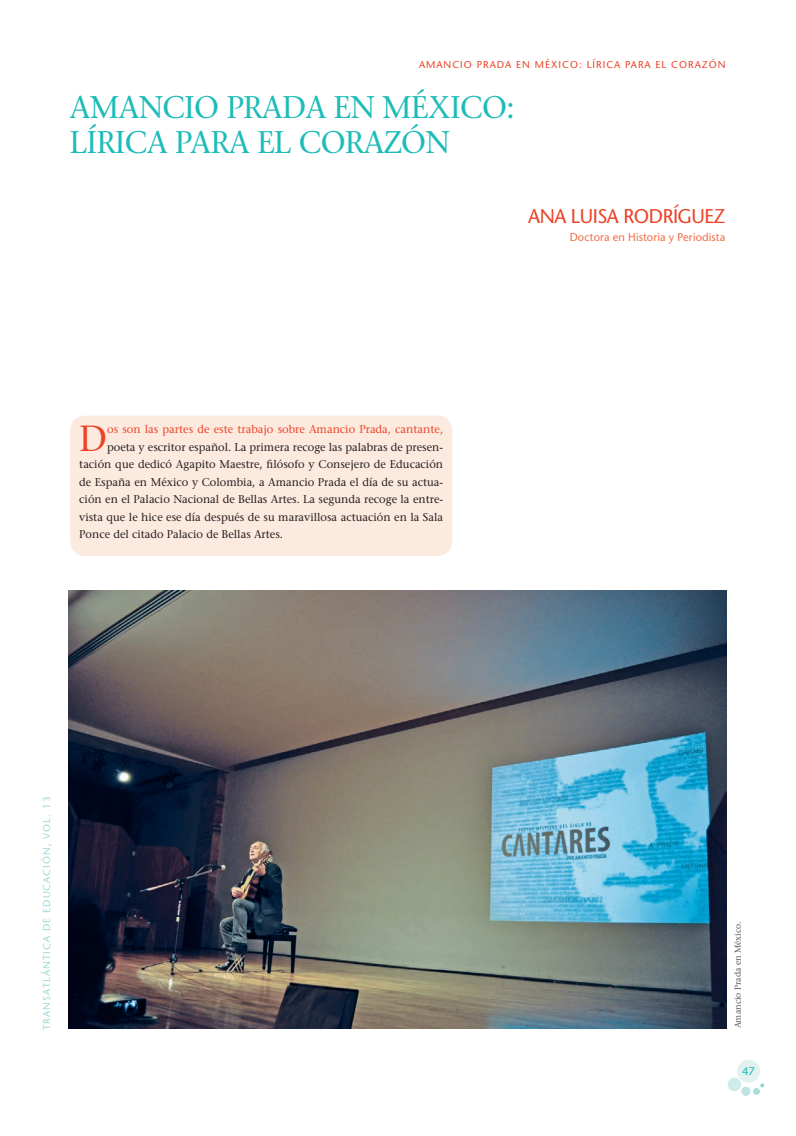
<style>
.page{position:relative;width:796px;height:1136px;background:#fff}
.page>*{position:absolute;margin:0;border:0;box-sizing:border-box;transform-origin:0 0}
.t1{font:500 36.25px "Stone Serif Std";color:#ec4328}
.t2{font:500 31.25px/35px "Stone Serif Std";letter-spacing:-.025em;color:#1dbcb8}
.t3{font:19.75px "Stone Sans Std Medium SC990";letter-spacing:-.025em;color:#ec4328}
.t4{font:500 11.25px/17.5px "Stone Serif Std";color:#231f20;text-align:justify}
.t5{font:500 11.25px "Stone Serif Std";color:#ec4328}
.t6{font:500 11.25px "Stone Sans Std";letter-spacing:.01em;color:#f06d47}
.t7{font:500 11.25px "Stone Sans Std";color:#1dbcb8}
.t8{font:500 10px "Stone Sans Std";letter-spacing:.1em;color:#ec4328}
.t9{font:500 10px "Stone Sans Std";letter-spacing:.1em;color:#a1d9d8}
.t10{font:500 8.75px "Stone Serif Std";color:#57585a}
.s1{font-size:20px}
</style>
<div class="page">
<div style="left:737px;top:1059px;width:23px;height:23px;background:#e1f2f1;border-radius:50%"></div>
<div style="left:727px;top:1077px;width:14px;height:13px;background:#cfebea;border-radius:50%"></div>
<div style="left:741px;top:1086px;width:9px;height:9px;background:#bde4e3;border-radius:50%"></div>
<div style="left:753px;top:1087px;width:7px;height:7px;background:#abdddc;border-radius:50%"></div>
<svg style="left:760px;top:1083px;width:4px;height:4px"></svg>
<div style="left:70px;top:415px;width:382px;height:141px;background:#fdeadf;border-radius:15px"></div>
<img style="left:69px;top:590px;width:658px;height:437px">
<p class="t8" style="left:419px;top:58px;width:308px">AMANCIO PRADA EN MÉXICO: LÍRICA PARA EL CORAZÓN</p>
<h2 class="t2" style="left:70px;top:90px;width:447px">AMANCIO PRADA EN MÉXICO:<br>LÍRICA PARA EL CORAZÓN</h2>
<h1 class="t1" style="left:79px;top:416px;width:29px">D</h1>
<p class="t5" style="left:107px;top:422px;width:337px">os son las partes de este trabajo sobre Amancio Prada, cantante,</p>
<p class="t4" style="left:79px;top:438px;width:365px;text-indent:28px">poeta y escritor español. La primera recoge las palabras de presen&shy;tación que dedicó Agapito Maestre, filósofo y Consejero de Educación de España en México y Colombia, a Amancio Prada el día de su actua&shy;ción en el Palacio Nacional de Bellas Artes. La segunda recoge la entre&shy;vista que le hice ese día después de su maravillosa actuación en la Sala Ponce del citado Palacio de Bellas Artes.</p>
<h3 class="t3" style="left:528px;top:204px;width:199px"><span class="s1">A</span>NA <span class="s1">L</span>UISA <span class="s1">R</span>ODRÍGUEZ</h3>
<p class="t6" style="left:569px;top:230px;width:157px">Doctora en Historia y Periodista</p>
<p class="t9" style="left:41px;top:1029px;width:235px;rotate:-90deg">TRANSATLÁNTICA DE EDUCACIÓN, VOL. 13</p>
<p class="t10" style="left:732px;top:1028px;width:109px;rotate:-90deg">Amancio Prada en México.</p>
<p class="t7" style="left:742px;top:1063px;width:14px">47</p>
</div>
